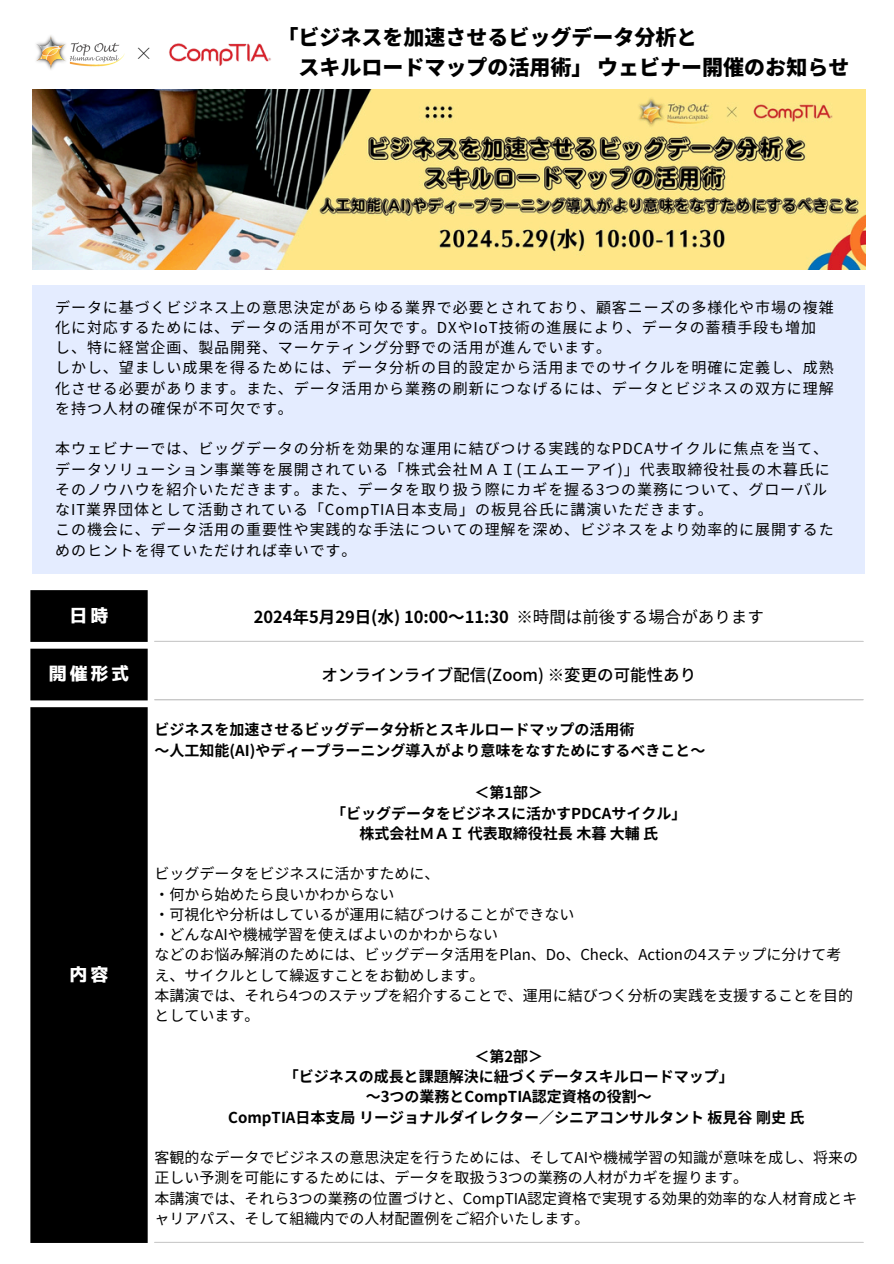
<style>
.page{position:relative;width:894px;height:1264px;background:#fff}
.page>*{position:absolute;margin:0;border:0;box-sizing:border-box;transform-origin:0 0}
.t1{font:900 21px/29.2px "Noto Sans JP";color:#000}
.t2{font:18px "Corporate Logo Bold";letter-spacing:.15em;color:#fff}
.t3{font:100 18px "Noto Sans JP";color:#000}
.t4{font:700 16.5px "Noto Sans JP";color:#000}
.t5{font:500 16.5px "Noto Sans JP";color:#000}
.t6{font:15px/20.2px "Noto Sans JP";letter-spacing:.06em;color:#000}
.t7{font:15px/20.2px "Noto Sans JP";color:#000}
.t8{font:700 15px "Noto Sans JP";color:#000}
.s1{font-weight:400}
</style>
<div class="page">
<img style="left:36px;top:35px;width:89px;height:35px">
<img style="left:32px;top:89px;width:833px;height:180px">
<div style="left:32px;top:285px;width:832px;height:289px;background:#e2eaff"></div>
<div style="left:30px;top:590px;width:118px;height:652px;background:#000"></div>
<hr style="left:154px;top:640px;width:709px;height:2px;background:#ccc">
<hr style="left:154px;top:699px;width:709px;height:1px;background:#ccc">
<hr style="left:154px;top:1241px;width:709px;height:1px;background:#ccc">
<img style="left:169px;top:43px;width:102px;height:23px">
<p class="t3" style="left:135px;top:39px;width:19px">×</p>
<p class="t1" style="left:298px;top:22px;width:552px;text-indent:-21px">「ビジネスを加速させるビッグデータ分析と<br>スキルロードマップの活用術」ウェビナー開催のお知らせ</p>
<p class="t6" style="left:55px;top:296px;width:779px">データに基づくビジネス上の意思決定があらゆる業界で必要とされており、顧客ニーズの多様化や市場の複雑化に対応するためには、データの活用が不可欠です。DXやIoT技術の進展により、データの蓄積手段も増加し、特に経営企画、製品開発、マーケティング分野での活用が進んでいます。</p>
<p class="t6" style="left:55px;top:357px;width:779px;text-align:justify">しかし、望ましい成果を得るためには、データ分析の目的設定から活用までのサイクルを明確に定義し、成熟化させる必要があります。また、データ活用から業務の刷新につなげるには、データとビジネスの双方に理解を持つ人材の確保が不可欠です。</p>
<p class="t6" style="left:55px;top:438px;width:775px">本ウェビナーでは、ビッグデータの分析を効果的な運用に結びつける実践的なPDCAサイクルに焦点を当て、データソリューション事業等を展開されている「株式会社ＭＡＩ(エムエーアイ)」代表取締役社長の木暮氏にそのノウハウを紹介いただきます。また、データを取り扱う際にカギを握る3つの業務について、グローバルなIT業界団体として活動されている「CompTIA日本支局」の板見谷氏に講演いただきます。</p>
<p class="t6" style="left:55px;top:519px;width:779px">この機会に、データ活用の重要性や実践的な手法についての理解を深め、ビジネスをより効率的に展開するためのヒントを得ていただければ幸いです。</p>
<p class="t2" style="left:70px;top:606px;width:40px">日時</p>
<p class="t4" style="left:254px;top:603px;width:511px">2024年5月 29日 (水) 10:00～11:30 <span class="s1">※時間は前後する場合があります</span></p>
<p class="t2" style="left:49px;top:664px;width:82px">開催形式</p>
<p class="t5" style="left:321px;top:662px;width:376px">オンラインライブ配信(Zoom) ※変更の可能性あり</p>
<p class="t2" style="left:70px;top:965px;width:40px">内容</p>
<p class="t8" style="left:154px;top:718px;width:481px">ビジネスを加速させるビッグデータ分析とスキルロードマップの活用術</p>
<p class="t8" style="left:154px;top:738px;width:551px">～人工知能(AI)やディープラーニング導入がより意味をなすためにするべきこと～</p>
<p class="t8" style="left:474px;top:781px;width:70px">＜第1部＞</p>
<p class="t8" style="left:331px;top:801px;width:357px">「ビッグデータをビジネスに活かすPDCAサイクル」</p>
<p class="t8" style="left:359px;top:821px;width:299px">株式会社ＭＡＩ代表取締役社長木暮大輔氏</p>
<p class="t7" style="left:154px;top:863px;width:286px">ビッグデータをビジネスに活かすために、</p>
<p class="t7" style="left:154px;top:883px;width:241px">・何から始めたら良いかわからない</p>
<p class="t7" style="left:154px;top:903px;width:421px">・可視化や分析はしているが運用に結びつけることができない</p>
<p class="t7" style="left:154px;top:923px;width:345px">・どんなAIや機械学習を使えばよいのかわからない</p>
<p class="t7" style="left:154px;top:944px;width:688px">などのお悩み解消のためには、ビッグデータ活用をPlan、Do、Check、Actionの4ステップに分けて考え、サイクルとして繰返すことをお勧めします。</p>
<p class="t7" style="left:154px;top:984px;width:700px">本講演では、それら4つのステップを紹介することで、運用に結びつく分析の実践を支援することを目的としています。</p>
<p class="t8" style="left:474px;top:1044px;width:70px">＜第2部＞</p>
<p class="t8" style="left:284px;top:1064px;width:451px">「ビジネスの成長と課題解決に紐づくデータスキルロードマップ」</p>
<p class="t8" style="left:365px;top:1084px;width:286px">～3つの業務とCompTIA認定資格の役割～</p>
<p class="t8" style="left:228px;top:1105px;width:576px">CompTIA日本支局リージョナルダイレクター／シニアコンサルタント板見谷剛史氏</p>
<p class="t7" style="left:154px;top:1146px;width:705px">客観的なデータでビジネスの意思決定を行うためには、そしてAIや機械学習の知識が意味を成し、将来の正しい予測を可能にするためには、データを取扱う3つの業務の人材がカギを握ります。</p>
<p class="t7" style="left:154px;top:1187px;width:704px">本講演では、それら3つの業務の位置づけと、CompTIA認定資格で実現する効果的効率的な人材育成とキャリアパス、そして組織内での人材配置例をご紹介いたします。</p>
</div>
